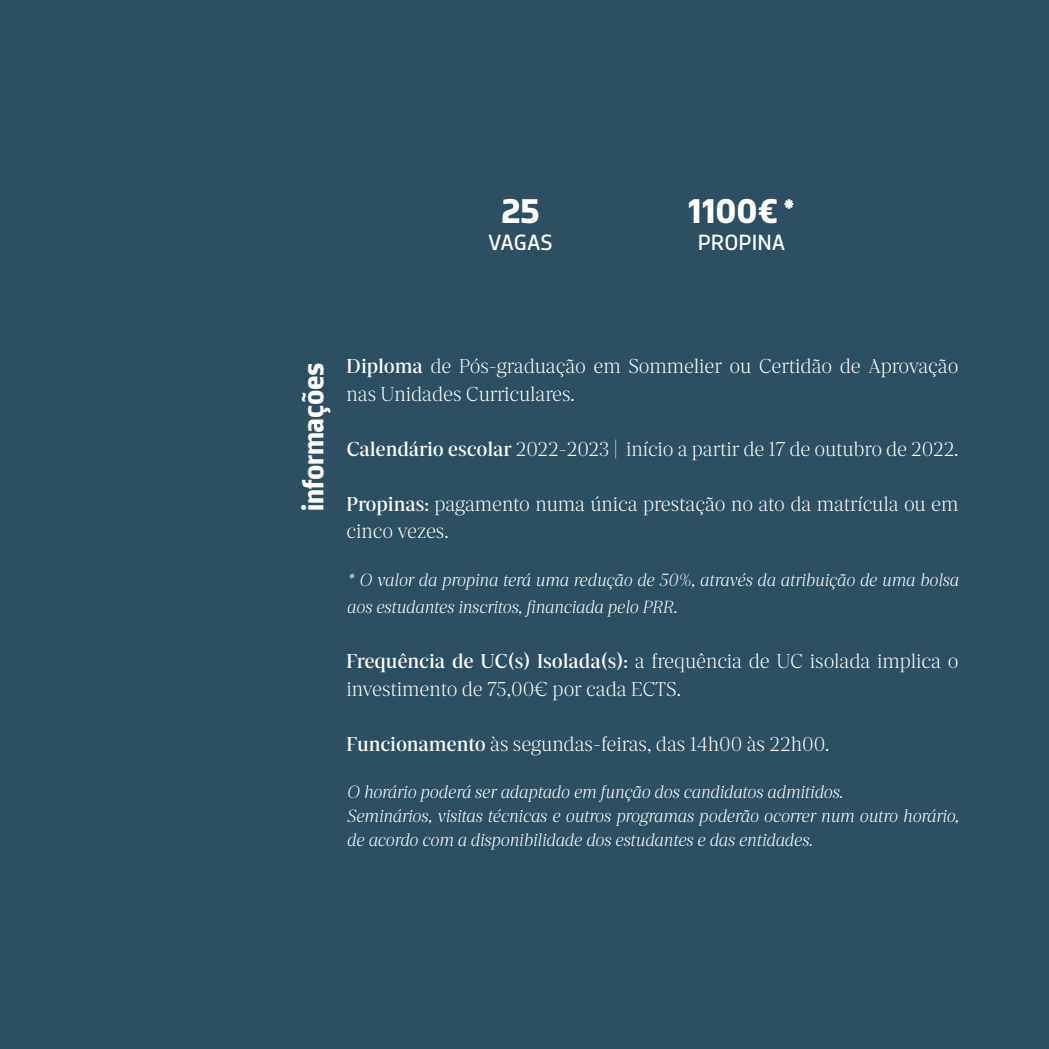
<style>
.page{position:relative;width:1049px;height:1049px;background:#2e4f61}
.page>*{position:absolute;margin:0;border:0;box-sizing:border-box;transform-origin:0 0}
.t1{font:700 35px "Porto Sans";letter-spacing:-.01em;color:#fff}
.t2{font:700 30px "Porto Sans";letter-spacing:-.01em;color:#fff}
.t3{font:22.5px "Porto Sans";color:#fff}
.t4{font:300 20px/27.5px "Porto Serif";letter-spacing:-.005em;color:#fff}
.t5{font:italic 300 17.5px/23.8px "Porto Serif";letter-spacing:-.005em;color:#fff}
.s1{font-weight:400}
</style>
<div class="page">
<h1 class="t1" style="left:501px;top:190px;width:40px">25</h1>
<p class="t3" style="left:488px;top:229px;width:66px">VAGAS</p>
<h1 class="t1" style="left:688px;top:190px;width:108px">1100€ *</h1>
<p class="t3" style="left:698px;top:229px;width:89px">PROPINA</p>
<h2 class="t2" style="left:295px;top:511px;width:150px;rotate:-90deg">informações</h2>
<p class="t4" style="left:347px;top:352px;width:613px"><span class="s1">Diploma</span> de Pós-graduação em Sommelier ou Certidão de Aprovação nas Unidades Curriculares.</p>
<p class="t4" style="left:347px;top:435px;width:613px"><span class="s1">Calendário escolar</span> 2022-2023 | início a partir de 17 de outubro de 2022.</p>
<p class="t4" style="left:347px;top:490px;width:613px"><span class="s1">Propinas:</span> pagamento numa única prestação no ato da matrícula ou em cinco vezes.</p>
<p class="t5" style="left:347px;top:566px;width:613px;line-height:27.5px">* O valor da propina terá uma redução de 50%, através da atribuição de uma bolsa aos estudantes inscritos, financiada pelo PRR.</p>
<p class="t4" style="left:347px;top:647px;width:613px"><span class="s1">Frequência de UC(s) Isolada(s):</span> a frequência de UC isolada implica o investimento de 75,00€ por cada ECTS.</p>
<p class="t4" style="left:347px;top:730px;width:484px"><span class="s1">Funcionamento</span> às segundas-feiras, das 14h00 às 22h00.</p>
<p class="t5" style="left:347px;top:780px;width:613px">O horário poderá ser adaptado em função dos candidatos admitidos.<br>Seminários, visitas técnicas e outros programas poderão ocorrer num outro horário, de acordo com a disponibilidade dos estudantes e das entidades.</p>
</div>
